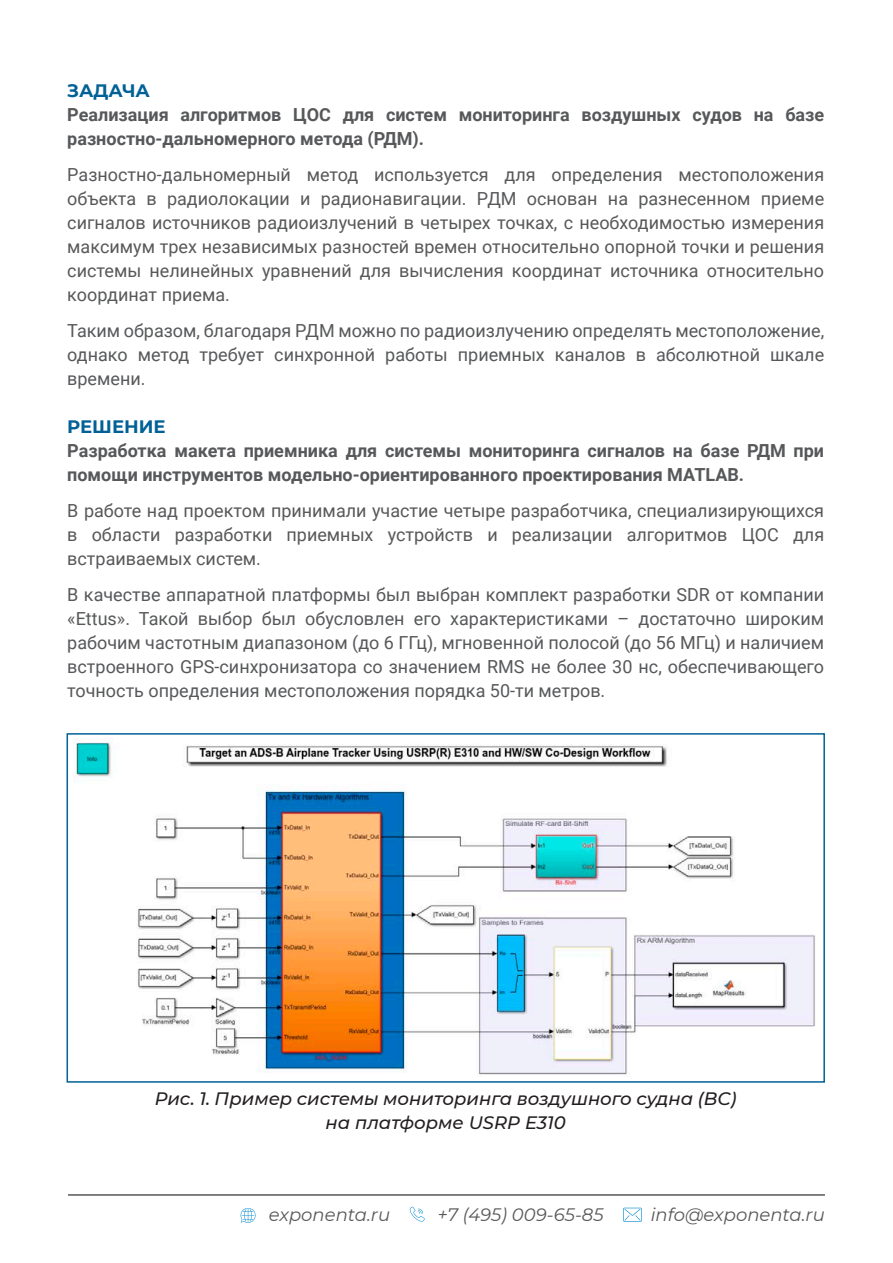
<style>
.page{position:relative;width:893px;height:1263px;background:#fff}
.page>*{position:absolute;margin:0;border:0;box-sizing:border-box;transform-origin:0 0}
.Задача_Решение_Резул{font:18px/24px "Roboto";color:#57585a;text-align:justify}
.main_text_12_16{font:18px/24px "Roboto";color:#57585a;text-align:justify}
.Задача_Решение_Резул-2{font:700 18px/24px "Roboto";color:#57585a}
.image_s_title{font:italic 500 18px/24px "Montserrat";color:#231f20;text-align:center}
.t1{font:italic 18px "Montserrat";color:#57585a}
.Задача_Решение_Резул-3{font:700 18px "Montserrat";color:#016096}
</style>
<div class="page">
<hr style="left:68px;top:1194px;width:757px;height:2px;background:#57585a">
<svg style="left:410px;top:1206px;width:15px;height:15px"></svg>
<svg style="left:623px;top:1208px;width:19px;height:14px"></svg>
<svg style="left:241px;top:1208px;width:14px;height:15px"></svg>
<img style="left:74px;top:739px;width:742px;height:336px">
<div style="left:67px;top:733px;width:758px;height:350px;border:2px solid #016096"></div>
<p class="Задача_Решение_Резул-3" style="left:67px;top:78px;width:84px">ЗАДАЧА</p>
<p class="Задача_Решение_Резул-2" style="left:67px;top:102px;width:758px">Реализация алгоритмов ЦОС для систем мониторинга воздушных судов на базе разностно-дальномерного метода (РДМ).</p>
<p class="main_text_12_16" style="left:67px;top:162px;width:758px">Разностно-дальномерный метод используется для определения местоположения объекта в радиолокации и радионавигации. РДМ основан на разнесенном приеме сигналов источников радиоизлучений в четырех точках, с необходимостью измерения максимум трех независимых разностей времен относительно опорной точки и решения системы нелинейных уравнений для вычисления координат источника относительно координат приема.</p>
<p class="Задача_Решение_Резул" style="left:67px;top:318px;width:758px">Таким образом, благодаря РДМ можно по радиоизлучению определять местоположение, однако метод требует синхронной работы приемных каналов в абсолютной шкале времени.</p>
<p class="Задача_Решение_Резул-3" style="left:67px;top:414px;width:100px">РЕШЕНИЕ</p>
<p class="Задача_Решение_Резул-2" style="left:67px;top:438px;width:758px">Разработка макета приемника для системы мониторинга сигналов на базе РДМ при помощи инструментов модельно-ориентированного проектирования MATLAB.</p>
<p class="Задача_Решение_Резул" style="left:67px;top:498px;width:758px">В работе над проектом принимали участие четыре разработчика, специализирующихся в области разработки приемных устройств и реализации алгоритмов ЦОС для встраиваемых систем.</p>
<p class="Задача_Решение_Резул" style="left:67px;top:582px;width:758px">В качестве аппаратной платформы был выбран комплект разработки SDR от компании «Ettus». Такой выбор был обусловлен его характеристиками – достаточно широким рабочим частотным диапазоном (до 6 ГГц), мгновенной полосой (до 56 МГц) и наличием встроенного GPS-синхронизатора со значением RMS не более 30 нс, обеспечивающего точность определения местоположения порядка 50-ти метров.</p>
<p class="image_s_title" style="left:155px;top:1086px;width:583px">Рис. 1. Пример системы мониторинга воздушного судна (ВС) на платформе USRP E310</p>
<p class="t1" style="left:269px;top:1202px;width:123px">exponenta.ru</p>
<p class="t1" style="left:437px;top:1202px;width:168px">+7 (495) 009-65-85</p>
<p class="t1" style="left:651px;top:1202px;width:176px">info@exponenta.ru</p>
</div>
